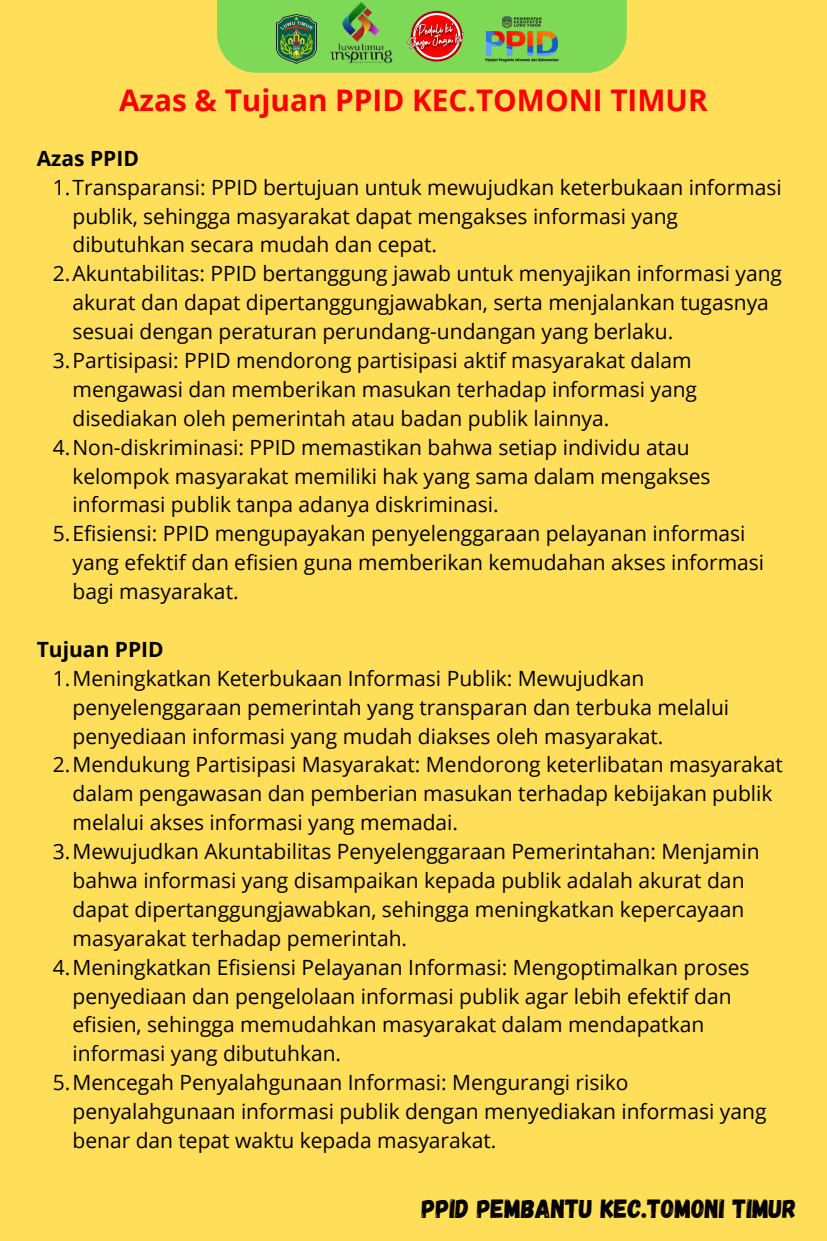
<style>
.page{position:relative;width:827px;height:1241px;background:#fff}
.page>*{position:absolute;margin:0;border:0;box-sizing:border-box;transform-origin:0 0}
.t1{font:700 29.75px "Open Sans";color:#fc0000}
.t2{font:26.25px "Gagalin";color:#000}
.t3{font:21px/28.9px "Open Sans";color:#000}
.t4{font:700 21px "Open Sans";color:#000}
</style>
<div class="page">
<div style="left:0;top:0;width:827px;height:1240px;background:#ffde59"></div>
<div style="left:217px;top:0;width:410px;height:73px;background:#7ed957"></div>
<img style="left:330px;top:2px;width:63px;height:61px">
<img style="left:407px;top:10px;width:57px;height:52px">
<img style="left:479px;top:16px;width:86px;height:57px">
<img style="left:276px;top:14px;width:41px;height:50px">
<h3 class="t1" style="left:119px;top:79px;width:590px">Azas &amp; Tujuan PPID KEC.TOMONI TIMUR</h3>
<p class="t4" style="left:37px;top:143px;width:104px">Azas PPID</p>
<p class="t3" style="left:73px;top:172px;width:711px;text-indent:-20px">1.Transparansi: PPID bertujuan untuk mewujudkan keterbukaan informasi publik, sehingga masyarakat dapat mengakses informasi yang dibutuhkan secara mudah dan cepat.</p>
<p class="t3" style="left:73px;top:259px;width:711px;text-indent:-20px">2.Akuntabilitas: PPID bertanggung jawab untuk menyajikan informasi yang akurat dan dapat dipertanggungjawabkan, serta menjalankan tugasnya sesuai dengan peraturan perundang-undangan yang berlaku.</p>
<p class="t3" style="left:73px;top:345px;width:626px;text-indent:-20px">3.Partisipasi: PPID mendorong partisipasi aktif masyarakat dalam mengawasi dan memberikan masukan terhadap informasi yang disediakan oleh pemerintah atau badan publik lainnya.</p>
<p class="t3" style="left:73px;top:432px;width:639px;text-indent:-20px">4.Non-diskriminasi: PPID memastikan bahwa setiap individu atau kelompok masyarakat memiliki hak yang sama dalam mengakses informasi publik tanpa adanya diskriminasi.</p>
<h3 class="t3" style="left:73px;top:518px;width:693px;text-indent:-20px">5.Efisiensi: PPID mengupayakan penyelenggaraan pelayanan informasi yang efektif dan efisien guna memberikan kemudahan akses informasi bagi masyarakat.</h3>
<p class="t4" style="left:37px;top:634px;width:128px">Tujuan PPID</p>
<p class="t3" style="left:73px;top:663px;width:658px;text-indent:-20px">1.Meningkatkan Keterbukaan Informasi Publik: Mewujudkan penyelenggaraan pemerintah yang transparan dan terbuka melalui penyediaan informasi yang mudah diakses oleh masyarakat.</p>
<p class="t3" style="left:73px;top:749px;width:712px;text-indent:-20px">2.Mendukung Partisipasi Masyarakat: Mendorong keterlibatan masyarakat dalam pengawasan dan pemberian masukan terhadap kebijakan publik melalui akses informasi yang memadai.</p>
<p class="t3" style="left:73px;top:836px;width:689px;text-indent:-20px">3.Mewujudkan Akuntabilitas Penyelenggaraan Pemerintahan: Menjamin bahwa informasi yang disampaikan kepada publik adalah akurat dan dapat dipertanggungjawabkan, sehingga meningkatkan kepercayaan masyarakat terhadap pemerintah.</p>
<p class="t3" style="left:73px;top:952px;width:678px;text-indent:-20px">4.Meningkatkan Efisiensi Pelayanan Informasi: Mengoptimalkan proses penyediaan dan pengelolaan informasi publik agar lebih efektif dan efisien, sehingga memudahkan masyarakat dalam mendapatkan informasi yang dibutuhkan.</p>
<h2 class="t3" style="left:73px;top:1067px;width:695px;text-indent:-20px">5.Mencegah Penyalahgunaan Informasi: Mengurangi risiko penyalahgunaan informasi publik dengan menyediakan informasi yang benar dan tepat waktu kepada masyarakat.</h2>
<h1 class="t2" style="left:422px;top:1191px;width:376px">PPID PEMBANTU KEC.TOMONI TIMUR</h1>
</div>
